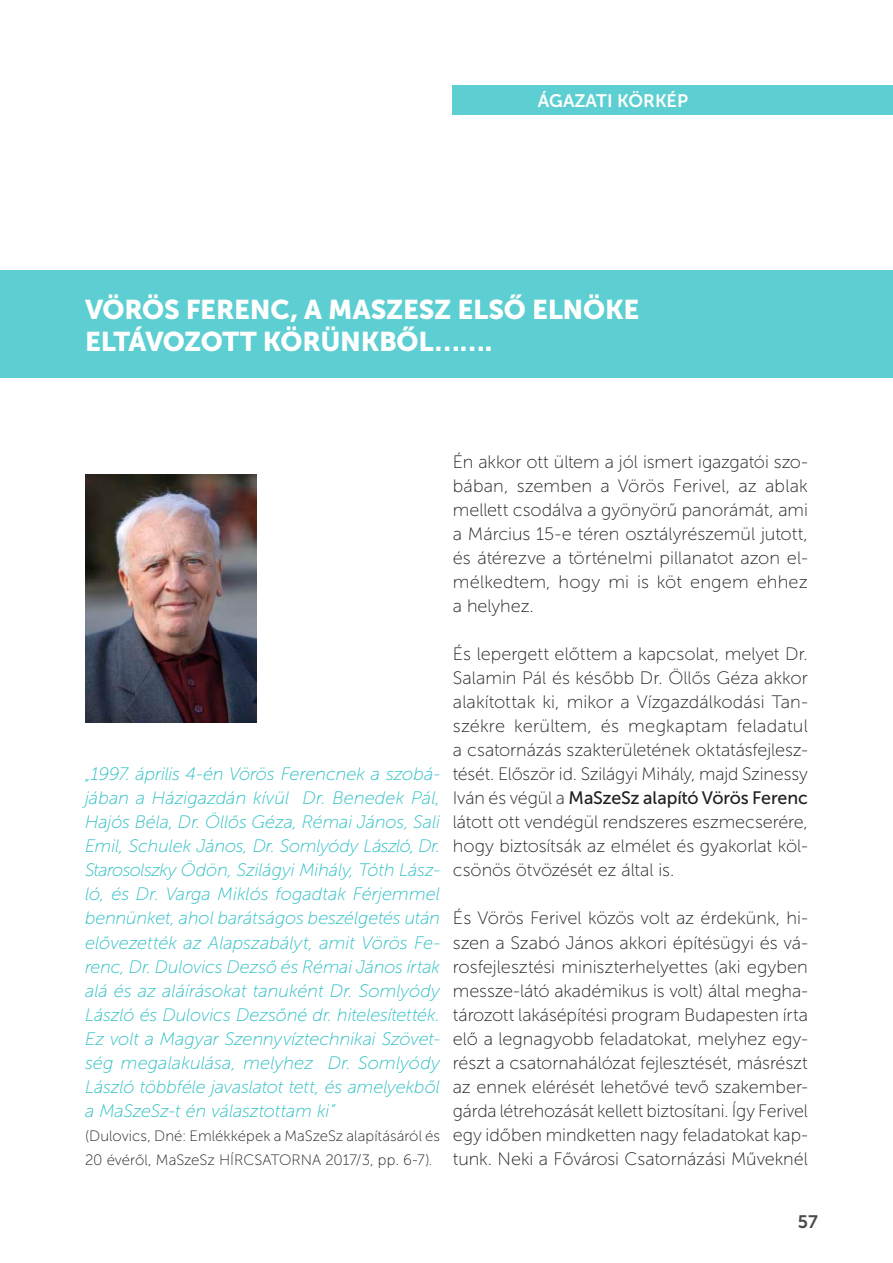
<style>
.page{position:relative;width:893px;height:1263px;background:#fff}
.page>*{position:absolute;margin:0;border:0;box-sizing:border-box;transform-origin:0 0}
.t1{font:27px/32.4px "Museo Sans 900";letter-spacing:-.01em;color:#fff}
.t2{font:18px/24px "Museo Sans 100";letter-spacing:-.005em;color:#231f20;text-align:justify}
.t3{font:italic 18px/24px "Museo Sans 100";letter-spacing:-.01em;color:#28bec2;text-align:justify}
.t4{font:18px "Museo Sans 500";letter-spacing:-.01em;color:#231f20}
.t5{font:18px "Museo Sans 700";color:#fff}
.t6{font:18px "Museo Sans 700";color:#4b4c4d}
.t7{font:15px/24px "Museo Sans 100";color:#231f20}
.s1{font-family:"Museo Sans 100"}
</style>
<div class="page">
<div style="left:453px;top:85px;width:440px;height:30px;background:#5dced1"></div>
<div style="left:0;top:270px;width:893px;height:107px;background:#5dced1"></div>
<img style="left:85px;top:474px;width:171px;height:248px">
<p class="t5" style="left:538px;top:91px;width:152px">ÁGAZATI KÖRKÉP</p>
<h1 class="t1" style="left:85px;top:293px;width:556px">VÖRÖS FERENC, A MASZESZ ELSŐ ELNÖKE<br>ELTÁVOZOTT KÖRÜNKBŐL…….</h1>
<p class="t3" style="left:85px;top:762px;width:357px">„1997. április 4-én Vörös Ferencnek a szobá&shy;jában a Házigazdán kívül Dr. Benedek Pál, Hajós Béla, Dr. Öllős Géza, Rémai János, Sali Emil, Schulek János, Dr. Somlyódy László, Dr.<br>Starosolszky Ödön, Szilágyi Mihály, Tóth Lász&shy;ló, és Dr. Varga Miklós fogadtak Férjemmel bennünket, ahol barátságos beszélgetés után elővezették az Alapszabályt, amit Vörös Fe&shy;renc, Dr. Dulovics Dezső és Rémai János írtak alá és az aláírásokat tanuként Dr. Somlyódy László és Dulovics Dezsőné dr. hitelesítették.<br>Ez volt a Magyar Szennyvíztechnikai Szövet&shy;ség megalakulása, melyhez Dr. Somlyódy László többféle javaslatot tett, és amelyekből a MaSzeSz-t én választottam ki”</p>
<p class="t7" style="left:85px;top:1123px;width:357px">(Dulovics, Dné: Emlékképek a MaSzeSz alapításáról és<br>20 évéről, MaSzeSz HÍRCSATORNA 2017/3, pp. 6-7).</p>
<p class="t2" style="left:453px;top:450px;width:357px">Én akkor ott ültem a jól ismert igazgatói szo&shy;bában, szemben a Vörös Ferivel, az ablak mellett csodálva a gyönyörű panorámát, ami a Március 15-e téren osztályrészemül jutott, és átérezve a történelmi pillanatot azon el&shy;mélkedtem, hogy mi is köt engem ehhez a helyhez.</p>
<p class="t2" style="left:453px;top:642px;width:357px">És lepergett előttem a kapcsolat, melyet Dr.<br>Salamin Pál és később Dr. Öllős Géza akkor alakítottak ki, mikor a Vízgazdálkodási Tan&shy;székre kerültem, és megkaptam feladatul a csatornázás szakterületének oktatásfejlesz&shy;tését. Először id. Szilágyi Mihály, majd Szinessy</p>
<p class="t4" style="left:453px;top:788px;width:357px"><span class="s1">Iván és végül a</span> MaSzeSz alapító Vörös Ferenc</p>
<p class="t2" style="left:453px;top:810px;width:357px">látott ott vendégül rendszeres eszmecserére, hogy biztosítsák az elmélet és gyakorlat köl&shy;csönös ötvözését ez által is.</p>
<p class="t2" style="left:453px;top:906px;width:357px">És Vörös Ferivel közös volt az érdekünk, hi&shy;szen a Szabó János akkori építésügyi és vá&shy;rosfejlesztési miniszterhelyettes (aki egyben messze-látó akadémikus is volt) által megha&shy;tározott lakásépítési program Budapesten írta elő a legnagyobb feladatokat, melyhez egy&shy;részt a csatornahálózat fejlesztését, másrészt az ennek elérését lehetővé tevő szakember&shy;gárda létrehozását kellett biztosítani. Így Ferivel egy időben mindketten nagy feladatokat kap&shy;tunk. Neki a Fővárosi Csatornázási Műveknél</p>
<p class="t6" style="left:798px;top:1212px;width:22px">57</p>
</div>
